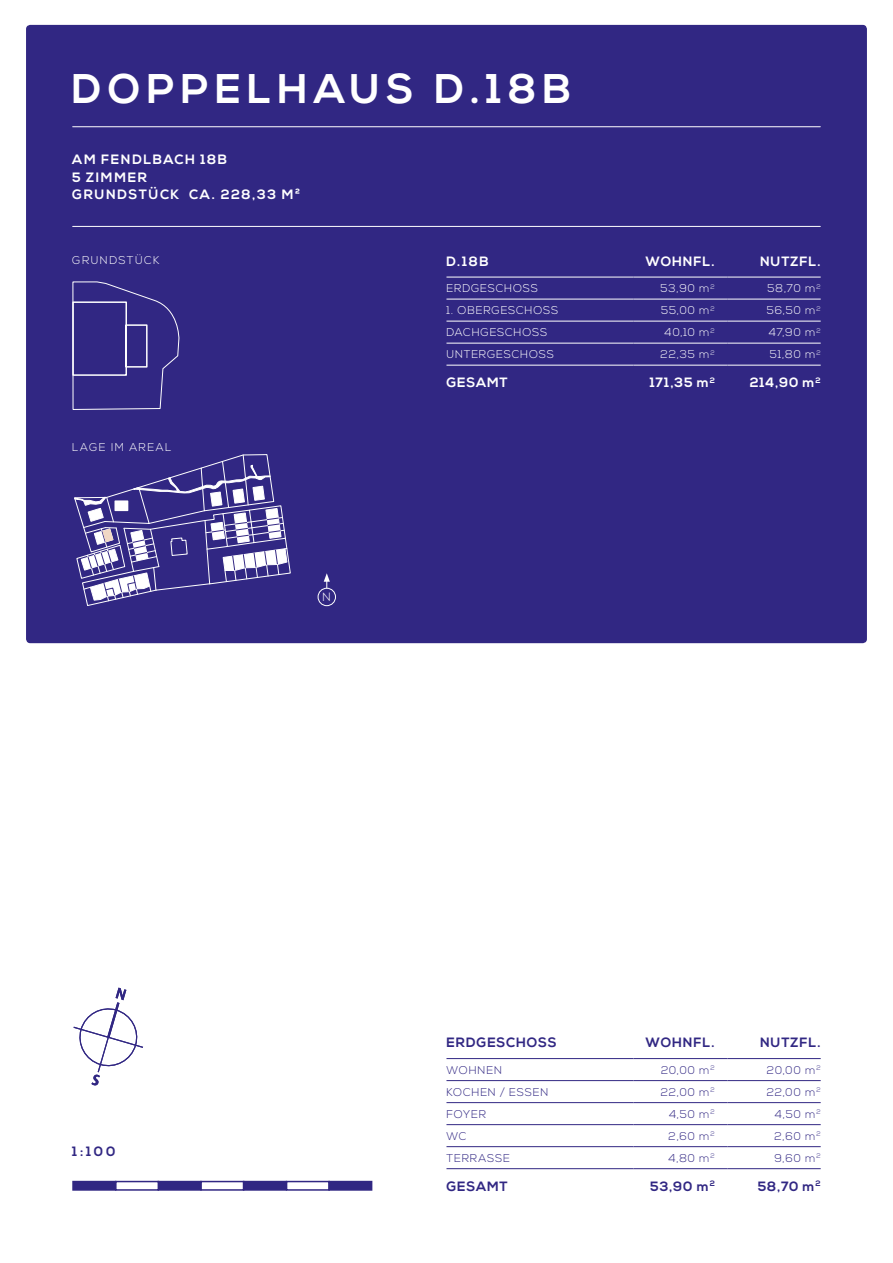
<style>
.page{position:relative;width:893px;height:1263px;background:#fff}
.page>*{position:absolute;margin:0;border:0;box-sizing:border-box;transform-origin:0 0}
.t1{font:700 41.4px "Nexa";letter-spacing:.15em;color:#fff}
.t2{font:700 13.5px/17.5px "Nexa";letter-spacing:.105em;color:#fff}
.t3{font:700 13.5px "Nexa";letter-spacing:.07em;color:#312783}
.t4{font:300 12px "Nexa";color:#fff}
.t5{font:300 11.25px "Nexa";letter-spacing:.075em;color:#fff}
.t6{font:300 11.25px "Nexa";letter-spacing:.075em;color:#312783}
.t7{font:300 11.25px "Nexa";letter-spacing:.13em;color:#fff}
.t8{font:300 11.25px "Nexa";letter-spacing:.125em;color:#fff}
</style>
<div class="page">
<div style="left:26px;top:25px;width:841px;height:618px;background:#312783;border-radius:4px"></div>
<hr style="left:73px;top:126px;width:747px;height:1px;background:#fff">
<hr style="left:73px;top:226px;width:747px;height:1px;background:#fff">
<div style="left:72px;top:1181px;width:44px;height:10px;background:#312783;border:2px solid #312783"></div>
<div style="left:158px;top:1181px;width:44px;height:10px;background:#312783;border:2px solid #312783"></div>
<div style="left:115px;top:1181px;width:44px;height:10px;background:#fff;border:2px solid #312783"></div>
<div style="left:200px;top:1181px;width:44px;height:10px;background:#fff;border:2px solid #312783"></div>
<div style="left:286px;top:1181px;width:44px;height:10px;background:#fff;border:2px solid #312783"></div>
<div style="left:243px;top:1181px;width:44px;height:10px;background:#312783;border:2px solid #312783"></div>
<div style="left:328px;top:1181px;width:44px;height:10px;background:#312783;border:2px solid #312783"></div>
<div style="left:318px;top:588px;width:18px;height:18px;border:1px solid #fff;border-radius:50%"></div>
<svg style="left:324px;top:573px;width:6px;height:15px"></svg>
<hr style="left:446px;top:1058px;width:188px;height:1px;background:#312783">
<hr style="left:634px;top:1058px;width:94px;height:1px;background:#312783">
<hr style="left:728px;top:1058px;width:93px;height:1px;background:#312783">
<hr style="left:446px;top:1080px;width:188px;height:1px;background:#312783">
<hr style="left:634px;top:1080px;width:94px;height:1px;background:#312783">
<hr style="left:728px;top:1080px;width:93px;height:1px;background:#312783">
<hr style="left:446px;top:1102px;width:188px;height:1px;background:#312783">
<hr style="left:634px;top:1102px;width:94px;height:1px;background:#312783">
<hr style="left:728px;top:1102px;width:93px;height:1px;background:#312783">
<hr style="left:446px;top:1124px;width:188px;height:1px;background:#312783">
<hr style="left:634px;top:1124px;width:94px;height:1px;background:#312783">
<hr style="left:728px;top:1124px;width:93px;height:1px;background:#312783">
<hr style="left:446px;top:1146px;width:188px;height:1px;background:#312783">
<hr style="left:634px;top:1146px;width:94px;height:1px;background:#312783">
<hr style="left:728px;top:1146px;width:93px;height:1px;background:#312783">
<hr style="left:446px;top:1168px;width:188px;height:1px;background:#312783">
<hr style="left:634px;top:1168px;width:94px;height:1px;background:#312783">
<hr style="left:728px;top:1168px;width:93px;height:1px;background:#312783">
<svg style="left:73px;top:988px;width:70px;height:97px"></svg>
<svg style="left:72px;top:282px;width:107px;height:128px"></svg>
<svg style="left:74px;top:454px;width:217px;height:152px"></svg>
<hr style="left:446px;top:277px;width:188px;height:1px;background:#fff">
<hr style="left:634px;top:277px;width:94px;height:1px;background:#fff">
<hr style="left:728px;top:277px;width:93px;height:1px;background:#fff">
<hr style="left:446px;top:299px;width:188px;height:1px;background:#fff">
<hr style="left:634px;top:299px;width:94px;height:1px;background:#fff">
<hr style="left:728px;top:299px;width:93px;height:1px;background:#fff">
<hr style="left:446px;top:321px;width:188px;height:1px;background:#fff">
<hr style="left:634px;top:321px;width:94px;height:1px;background:#fff">
<hr style="left:728px;top:321px;width:93px;height:1px;background:#fff">
<hr style="left:446px;top:343px;width:188px;height:1px;background:#fff">
<hr style="left:634px;top:343px;width:94px;height:1px;background:#fff">
<hr style="left:728px;top:343px;width:93px;height:1px;background:#fff">
<hr style="left:446px;top:365px;width:188px;height:1px;background:#fff">
<hr style="left:634px;top:365px;width:94px;height:1px;background:#fff">
<hr style="left:728px;top:365px;width:93px;height:1px;background:#fff">
<h1 class="t1" style="left:72px;top:65px;width:500px">DOPPELHAUS D.18B</h1>
<p class="t2" style="left:72px;top:151px;width:229px">AM FENDLBACH 18B<br>5 ZIMMER<br>GRUNDSTÜCK CA. 228,33 M²</p>
<p class="t8" style="left:72px;top:253px;width:89px">GRUNDSTÜCK</p>
<p class="t7" style="left:72px;top:441px;width:101px">LAGE IM AREAL</p>
<p class="t4" style="left:323px;top:590px;width:10px">N</p>
<p class="t2" style="left:446px;top:253px;width:44px">D.18B</p>
<p class="t2" style="left:646px;top:253px;width:71px">WOHNFL.</p>
<p class="t2" style="left:760px;top:253px;width:62px">NUTZFL.</p>
<p class="t5" style="left:446px;top:282px;width:93px">ERDGESCHOSS</p>
<p class="t5" style="left:660px;top:282px;width:56px">53,90 m<sup>2</sup></p>
<p class="t5" style="left:768px;top:282px;width:55px">58,70 m<sup>2</sup></p>
<p class="t5" style="left:446px;top:304px;width:113px">1. OBERGESCHOSS</p>
<p class="t5" style="left:661px;top:304px;width:55px">55,00 m<sup>2</sup></p>
<p class="t5" style="left:767px;top:304px;width:55px">56,50 m<sup>2</sup></p>
<p class="t5" style="left:446px;top:326px;width:102px">DACHGESCHOSS</p>
<p class="t5" style="left:665px;top:326px;width:52px">40,10 m<sup>2</sup></p>
<p class="t5" style="left:769px;top:326px;width:53px">47,90 m<sup>2</sup></p>
<p class="t5" style="left:446px;top:348px;width:109px">UNTERGESCHOSS</p>
<p class="t5" style="left:661px;top:348px;width:56px">22,35 m<sup>2</sup></p>
<p class="t5" style="left:770px;top:348px;width:52px">51,80 m<sup>2</sup></p>
<p class="t2" style="left:446px;top:375px;width:63px">GESAMT</p>
<p class="t2" style="left:650px;top:375px;width:66px">171,35 m<sup>2</sup></p>
<p class="t2" style="left:750px;top:375px;width:73px">214,90 m<sup>2</sup></p>
<p class="t3" style="left:72px;top:1144px;width:45px">1:100</p>
<p class="t3" style="left:446px;top:1034px;width:112px">ERDGESCHOSS</p>
<p class="t3" style="left:646px;top:1034px;width:71px">WOHNFL.</p>
<p class="t3" style="left:760px;top:1034px;width:62px">NUTZFL.</p>
<p class="t6" style="left:446px;top:1063px;width:57px">WOHNEN</p>
<p class="t6" style="left:661px;top:1063px;width:55px">20,00 m<sup>2</sup></p>
<p class="t6" style="left:767px;top:1063px;width:55px">20,00 m<sup>2</sup></p>
<p class="t6" style="left:446px;top:1085px;width:103px">KOCHEN / ESSEN</p>
<p class="t6" style="left:661px;top:1085px;width:56px">22,00 m<sup>2</sup></p>
<p class="t6" style="left:767px;top:1085px;width:56px">22,00 m<sup>2</sup></p>
<p class="t6" style="left:446px;top:1107px;width:41px">FOYER</p>
<p class="t6" style="left:669px;top:1107px;width:47px">4,50 m<sup>2</sup></p>
<p class="t6" style="left:775px;top:1107px;width:47px">4,50 m<sup>2</sup></p>
<p class="t6" style="left:446px;top:1129px;width:21px">WC</p>
<p class="t6" style="left:669px;top:1129px;width:48px">2,60 m<sup>2</sup></p>
<p class="t6" style="left:774px;top:1129px;width:48px">2,60 m<sup>2</sup></p>
<p class="t6" style="left:446px;top:1151px;width:65px">TERRASSE</p>
<p class="t6" style="left:668px;top:1151px;width:48px">4,80 m<sup>2</sup></p>
<p class="t6" style="left:774px;top:1151px;width:48px">9,60 m<sup>2</sup></p>
<p class="t3" style="left:446px;top:1178px;width:63px">GESAMT</p>
<p class="t3" style="left:650px;top:1178px;width:66px">53,90 m<sup>2</sup></p>
<p class="t3" style="left:758px;top:1178px;width:64px">58,70 m<sup>2</sup></p>
</div>
